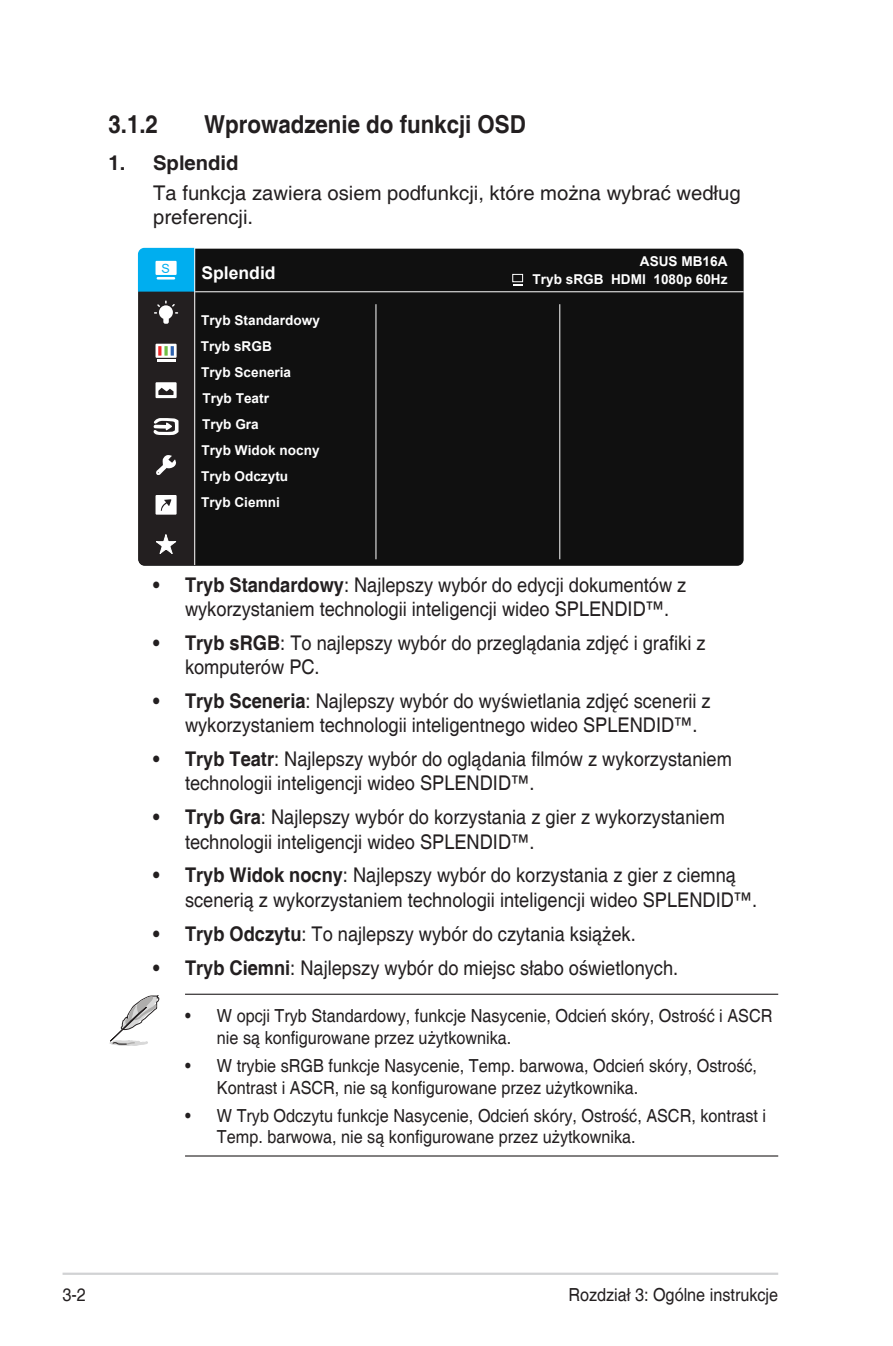
<style>
.page{position:relative;width:893px;height:1346px;background:#fff}
.page>*{position:absolute;margin:0;border:0;box-sizing:border-box;transform-origin:0 0}
.Heading_2{font:700 24.75px "Helvetica";color:#231f20;scale:.9 1}
.Body_Text_Indent{font:20.25px/24.3px "Helvetica";color:#231f20;scale:.9 1}
.Body_Text_Indent-2{font:20.25px/24.3px "Helvetica";color:#231f20}
.OSD_Item{font:700 20.25px "Helvetica";color:#231f20}
.t1{font:18px/21.6px "Helvetica";color:#231f20;scale:.9 1}
.t2{font:700 17.55px "Arial";color:#fff}
.t3{font:700 13.5px/26.1px "Arial";color:#fff}
.t4{font:12.6px "Arial";color:#00aeef}
.s1{font-weight:700}
</style>
<div class="page">
<hr style="left:63px;top:1272px;width:715px;height:3px;background:#d1d2d4">
<div style="left:138px;top:249px;width:606px;height:317px;background:#101010;border-radius:6px"></div>
<hr style="left:139px;top:291px;width:605px;height:1px;background:#fff">
<hr style="left:376px;top:304px;width:1px;height:255px;background:#fff">
<hr style="left:559px;top:304px;width:1px;height:255px;background:#fff">
<div style="left:512px;top:274px;width:11px;height:8px;border:1px solid #fff"></div>
<svg style="left:138px;top:248px;width:57px;height:317px;background:#3b4c54"></svg>
<hr style="left:185px;top:993px;width:593px;height:2px;background:#231f20">
<hr style="left:185px;top:1155px;width:593px;height:1px;background:#231f20">
<svg style="left:109px;top:995px;width:50px;height:51px"></svg>
<p class="Heading_2" style="left:108px;top:109px;width:57px">3.1.2</p>
<p class="Heading_2" style="left:204px;top:109px;width:359px">Wprowadzenie do funkcji OSD</p>
<p class="OSD_Item" style="left:108px;top:150px;width:132px">1. Splendid</p>
<p class="Body_Text_Indent-2" style="left:153px;top:181px;width:589px">Ta funkcja zawiera osiem podfunkcji, które można wybrać według preferencji.</p>
<p class="t4" style="left:162px;top:260px;width:10px">S</p>
<p class="t2" style="left:201px;top:261px;width:76px">Splendid</p>
<p class="t3" style="left:201px;top:307px;width:121px">Tryb Standardowy<br>Tryb sRGB</p>
<p class="t3" style="left:201px;top:359px;width:91px">Tryb Sceneria</p>
<p class="t3" style="left:202px;top:385px;width:68px">Tryb Teatr</p>
<p class="t3" style="left:202px;top:411px;width:119px">Tryb Gra<br>Tryb Widok nocny</p>
<p class="t3" style="left:201px;top:464px;width:88px">Tryb Odczytu<br>Tryb Ciemni</p>
<p class="t3" style="left:640px;top:248px;width:89px">ASUS MB16A</p>
<p class="t3" style="left:532px;top:266px;width:197px">Tryb sRGB HDMI 1080p 60Hz</p>
<p class="Body_Text_Indent" style="left:185px;top:573px;width:559px;text-indent:-32px"><span class="s1">• Tryb Standardowy</span>: Najlepszy wybór do edycji dokumentów z wykorzystaniem technologii inteligencji wideo SPLENDID™.</p>
<p class="Body_Text_Indent" style="left:185px;top:631px;width:580px;text-indent:-32px"><span class="s1">• Tryb sRGB</span>: To najlepszy wybór do przeglądania zdjęć i grafiki z komputerów PC.</p>
<p class="Body_Text_Indent" style="left:185px;top:689px;width:586px;text-indent:-32px"><span class="s1">• Tryb Sceneria</span>: Najlepszy wybór do wyświetlania zdjęć scenerii z wykorzystaniem technologii inteligentnego wideo SPLENDID™.</p>
<p class="Body_Text_Indent" style="left:185px;top:747px;width:609px;text-indent:-32px"><span class="s1">• Tryb Teatr</span>: Najlepszy wybór do oglądania filmów z wykorzystaniem technologii inteligencji wideo SPLENDID™.</p>
<p class="Body_Text_Indent" style="left:185px;top:806px;width:601px;text-indent:-32px"><span class="s1">• Tryb Gra</span>: Najlepszy wybór do korzystania z gier z wykorzystaniem technologii inteligencji wideo SPLENDID™.</p>
<p class="Body_Text_Indent" style="left:185px;top:864px;width:637px;text-indent:-32px"><span class="s1">• Tryb Widok nocny</span>: Najlepszy wybór do korzystania z gier z ciemną scenerią z wykorzystaniem technologii inteligencji wideo SPLENDID™.</p>
<p class="Body_Text_Indent" style="left:153px;top:922px;width:538px"><span class="s1">• Tryb Odczytu</span>: To najlepszy wybór do czytania książek.</p>
<p class="Body_Text_Indent" style="left:153px;top:956px;width:585px"><span class="s1">• Tryb Ciemni</span>: Najlepszy wybór do miejsc słabo oświetlonych.</p>
<p class="t1" style="left:217px;top:1006px;width:619px;text-indent:-32px">• W opcji Tryb Standardowy, funkcje Nasycenie, Odcień skóry, Ostrość i ASCR nie są konfigurowane przez użytkownika.</p>
<p class="t1" style="left:217px;top:1055px;width:602px;text-indent:-32px">• W trybie sRGB funkcje Nasycenie, Temp. barwowa, Odcień skóry, Ostrość,<br>Kontrast i ASCR, nie są konfigurowane przez użytkownika.</p>
<p class="t1" style="left:217px;top:1105px;width:612px;text-indent:-32px">• W Tryb Odczytu funkcje Nasycenie, Odcień skóry, Ostrość, ASCR, kontrast i<br>Temp. barwowa, nie są konfigurowane przez użytkownika.</p>
<p class="t1" style="left:63px;top:1284px;width:28px">3-2</p>
<p class="t1" style="left:568px;top:1284px;width:235px">Rozdział 3: Ogólne instrukcje</p>
</div>
